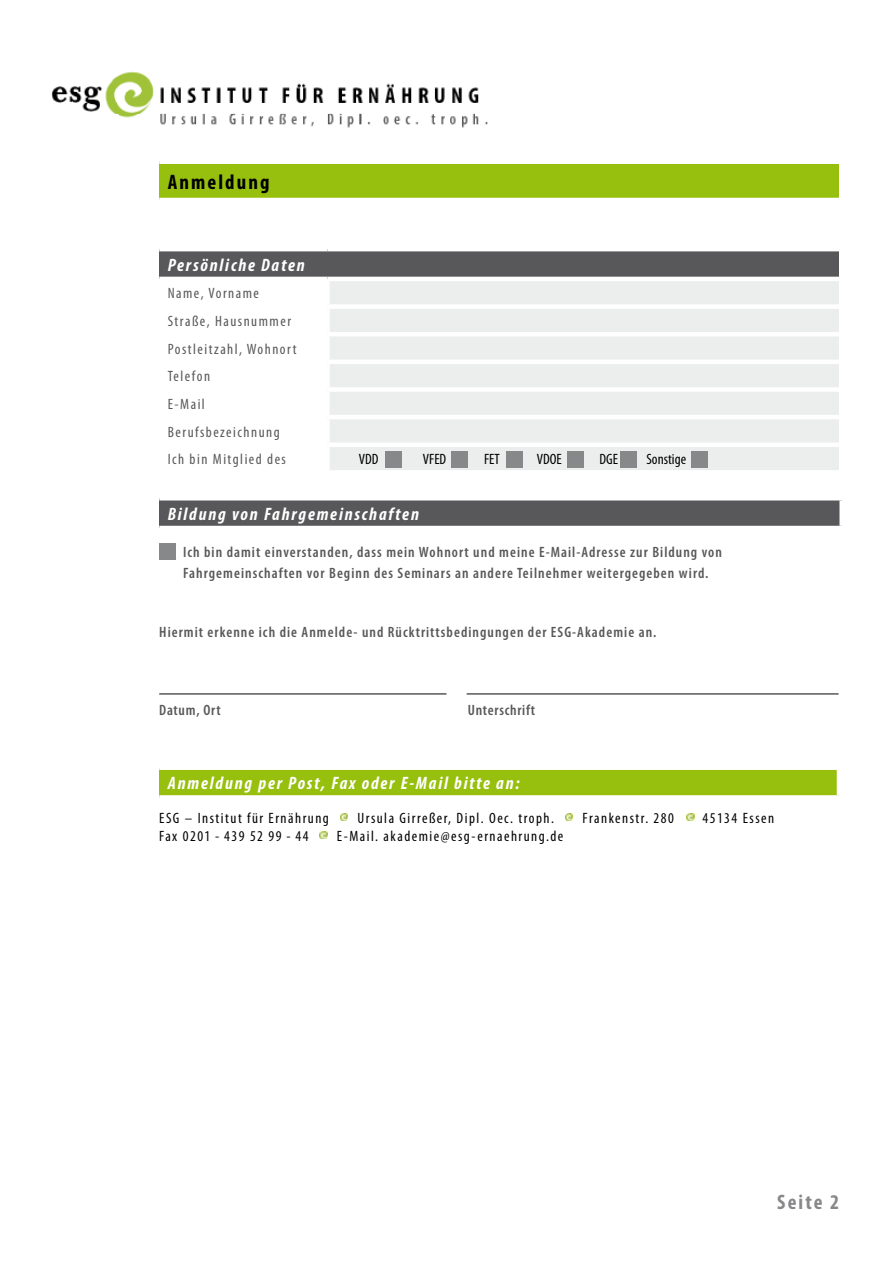
<style>
.page{position:relative;width:893px;height:1263px;background:#fff}
.page>*{position:absolute;margin:0;border:0;box-sizing:border-box;transform-origin:0 0}
.t1{font:700 condensed 21px "Myriad Pro";letter-spacing:.1em;color:#000}
.t2{font:700 condensed 21px "Myriad Pro";letter-spacing:.1em;color:#87888a}
.t3{font:italic 700 condensed 18px "Myriad Pro";letter-spacing:.1em;color:#fff}
.t4{font:600 condensed 15px/21px "Myriad Pro";letter-spacing:.07em;color:#58585a}
.t5{font:condensed 15px "Myriad Pro";letter-spacing:.1em;color:#000}
.t6{font:condensed 15px/27.6px "Myriad Pro";letter-spacing:.1em;color:#58585a}
.t7{font:600 condensed 15px "Myriad Pro";letter-spacing:.05em;color:#58585a}
.t8{font:condensed 15px "Myriad Pro";color:#000}
</style>
<div class="page">
<div style="left:159px;top:162px;width:680px;height:38px;background:#97bf0d"></div>
<div style="left:159px;top:159px;width:680px;height:5px;background:#fff"></div>
<hr style="left:159px;top:198px;width:680px;height:4px;background:#fff">
<img style="left:51px;top:71px;width:437px;height:57px">
<hr style="left:159px;top:693px;width:287px;height:2px;background:#58585a">
<hr style="left:467px;top:693px;width:371px;height:2px;background:#58585a">
<div style="left:159px;top:498px;width:683px;height:30px;background:#58585a"></div>
<hr style="left:159px;top:496px;width:685px;height:4px;background:#fff">
<div style="left:839px;top:500px;width:5px;height:26px;background:#fff"></div>
<hr style="left:159px;top:526px;width:685px;height:4px;background:#fff">
<svg style="left:340px;top:813px;width:8px;height:8px"></svg>
<svg style="left:319px;top:831px;width:8px;height:8px"></svg>
<svg style="left:565px;top:813px;width:8px;height:8px"></svg>
<svg style="left:686px;top:813px;width:8px;height:8px"></svg>
<div style="left:159px;top:768px;width:680px;height:29px;background:#97bf0d"></div>
<div style="left:159px;top:765px;width:682px;height:5px;background:#fff"></div>
<hr style="left:837px;top:770px;width:4px;height:25px;background:#fff">
<div style="left:159px;top:795px;width:682px;height:5px;background:#fff"></div>
<div style="left:159px;top:249px;width:680px;height:30px;background:#58585a"></div>
<div style="left:330px;top:281px;width:509px;height:189px;background:#eceded"></div>
<hr style="left:159px;top:247px;width:168px;height:4px;background:#fff">
<hr style="left:327px;top:247px;width:512px;height:4px;background:#fff">
<hr style="left:159px;top:277px;width:168px;height:4px;background:#fff">
<hr style="left:327px;top:277px;width:512px;height:4px;background:#fff">
<div style="left:327px;top:304px;width:512px;height:5px;background:#fff"></div>
<hr style="left:327px;top:332px;width:512px;height:4px;background:#fff">
<hr style="left:327px;top:360px;width:512px;height:4px;background:#fff">
<div style="left:327px;top:387px;width:512px;height:5px;background:#fff"></div>
<hr style="left:327px;top:415px;width:512px;height:4px;background:#fff">
<div style="left:327px;top:442px;width:512px;height:5px;background:#fff"></div>
<div style="left:385px;top:451px;width:17px;height:17px;background:#87888a"></div>
<div style="left:451px;top:451px;width:16px;height:17px;background:#87888a"></div>
<div style="left:506px;top:451px;width:17px;height:17px;background:#87888a"></div>
<div style="left:567px;top:451px;width:17px;height:17px;background:#87888a"></div>
<div style="left:620px;top:451px;width:17px;height:17px;background:#87888a"></div>
<div style="left:692px;top:451px;width:16px;height:17px;background:#87888a"></div>
<div style="left:159px;top:543px;width:17px;height:17px;background:#87888a"></div>
<h1 class="t1" style="left:168px;top:169px;width:103px">Anmeldung</h1>
<p class="t3" style="left:168px;top:254px;width:139px">Persönliche Daten</p>
<p class="t6" style="left:168px;top:279px;width:130px">Name, Vorname<br>Straße, Hausnummer<br>Postleitzahl, Wohnort<br>Telefon<br>E-Mail<br>Berufsbezeichnung<br>Ich bin Mitglied des</p>
<p class="t5" style="left:359px;top:450px;width:21px">VDD</p>
<p class="t5" style="left:423px;top:450px;width:25px">VFED</p>
<p class="t5" style="left:484px;top:450px;width:17px">FET</p>
<p class="t5" style="left:537px;top:450px;width:26px">VDOE</p>
<p class="t5" style="left:600px;top:450px;width:20px">DGE</p>
<p class="t8" style="left:646px;top:450px;width:41px">Sonstige</p>
<p class="t3" style="left:168px;top:503px;width:253px">Bildung von Fahrgemeinschaften</p>
<p class="t4" style="left:183px;top:541px;width:540px">Ich bin damit einverstanden, dass mein Wohnort und meine E-Mail-Adresse zur Bildung von<br>Fahrgemeinschaften vor Beginn des Seminars an andere Teilnehmer weitergegeben wird.</p>
<p class="t4" style="left:159px;top:622px;width:499px">Hiermit erkenne ich die Anmelde- und Rücktrittsbedingungen der ESG-Akademie an.</p>
<p class="t7" style="left:159px;top:702px;width:63px">Datum, Ort</p>
<p class="t7" style="left:468px;top:702px;width:69px">Unterschrift</p>
<p class="t3" style="left:168px;top:772px;width:353px">Anmeldung per Post, Fax oder E-Mail bitte an:</p>
<p class="t5" style="left:159px;top:808px;width:171px">ESG – Institut für Ernährung</p>
<p class="t5" style="left:357px;top:808px;width:198px">Ursula Girreßer, Dipl. Oec. troph.</p>
<p class="t5" style="left:582px;top:808px;width:93px">Frankenstr. 280</p>
<p class="t5" style="left:702px;top:808px;width:73px">45134 Essen</p>
<p class="t5" style="left:159px;top:826px;width:151px">Fax 0201 - 439 52 99 - 44</p>
<p class="t5" style="left:337px;top:826px;width:228px">E-Mail. akademie@esg-ernaehrung.de</p>
<h1 class="t2" style="left:777px;top:1188px;width:64px">Seite 2</h1>
</div>
